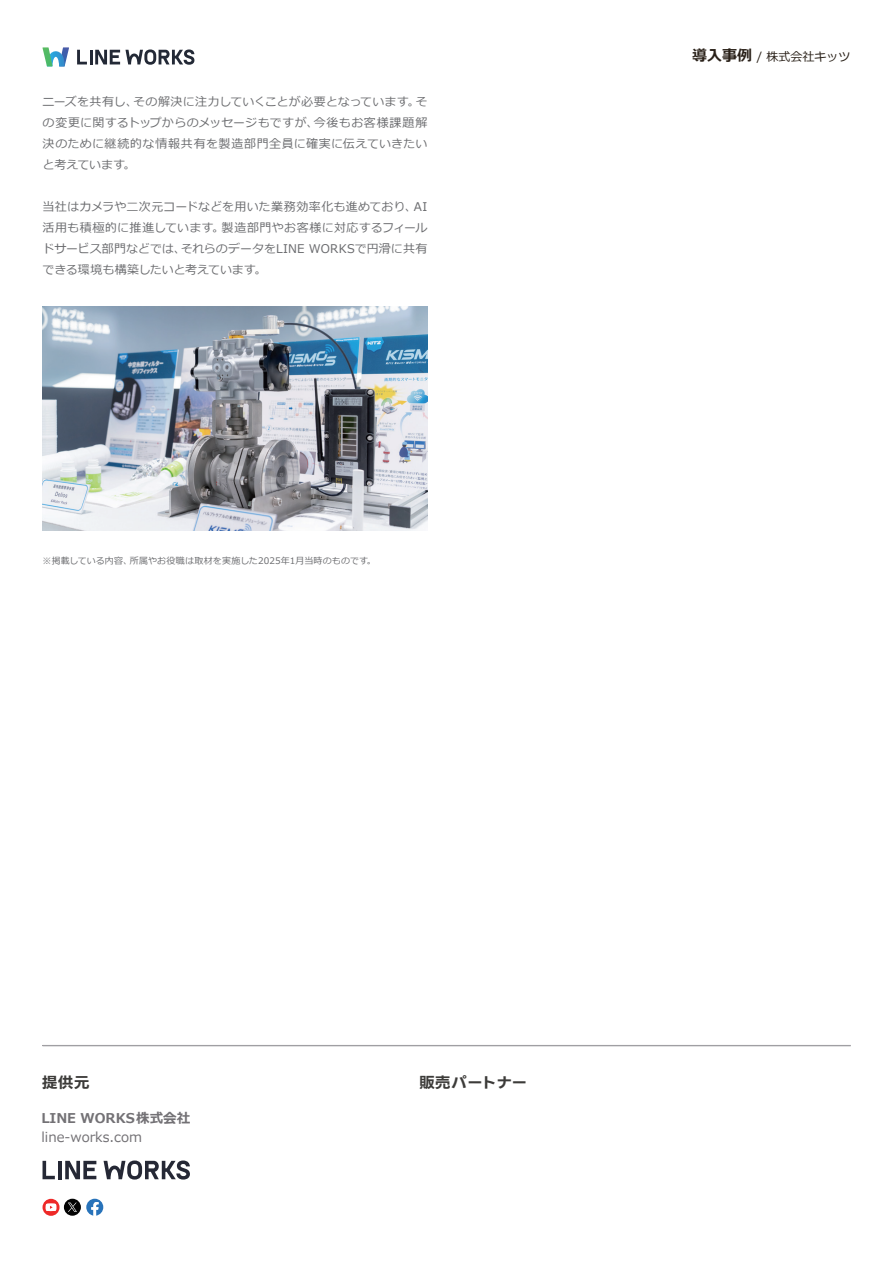
<style>
.page{position:relative;width:893px;height:1263px;background:#fff}
.page>*{position:absolute;margin:0;border:0;box-sizing:border-box;transform-origin:0 0}
.t1{font:700 15px "LINE Seed JP OTF";color:#3c3b39;scale:1.06 1}
.t2{font:700 15px "Meiryo";color:#292018}
.t3{font:13.5px "Meiryo";color:#737175}
.t4{font:700 13.5px "Meiryo";color:#737175}
.t5{font:12px/21px "Meiryo";letter-spacing:.015em;color:#6b6c6f}
.t6{font:12px/21px "Meiryo";letter-spacing:-.01em;color:#6b6c6f}
.t7{font:12px "Meiryo";letter-spacing:.055em;color:#6b6c6f}
.t8{font:12px "Meiryo";color:#292018}
.t9{font:9px "Meiryo";letter-spacing:.015em;color:#6b6c6f}
.t10{font:9px "Meiryo";letter-spacing:-.005em;color:#6b6c6f}
</style>
<div class="page">
<svg style="left:42px;top:47px;width:27px;height:19px"></svg>
<svg style="left:77px;top:50px;width:10px;height:14px"></svg>
<hr style="left:90px;top:50px;width:3px;height:14px;background:#232936">
<svg style="left:95px;top:49px;width:99px;height:16px"></svg>
<svg style="left:86px;top:1199px;width:17px;height:17px"></svg>
<div style="left:42px;top:1045px;width:808px;height:1px;border:1px solid #a09fa3"></div>
<svg style="left:43px;top:1161px;width:12px;height:18px"></svg>
<hr style="left:58px;top:1161px;width:4px;height:18px;background:#252835">
<svg style="left:65px;top:1161px;width:31px;height:18px"></svg>
<svg style="left:104px;top:1160px;width:86px;height:19px"></svg>
<div style="left:64px;top:1199px;width:17px;height:17px;background:#030303;border-radius:50%"></div>
<svg style="left:68px;top:1202px;width:9px;height:10px"></svg>
<svg style="left:43px;top:1199px;width:17px;height:17px"></svg>
<img style="left:43px;top:307px;width:384px;height:223px">
<p class="t5" style="left:43px;top:92px;width:97px">ニーズを共有し、</p>
<p class="t5" style="left:133px;top:92px;width:288px">その解決に注力していくことが必要となっています。</p>
<p class="t5" style="left:415px;top:92px;width:13px">そ</p>
<p class="t5" style="left:43px;top:113px;width:386px">の変更に関するトップからのメッセージもですが、<br>決のために継続的な情報共有を製造部門全員に確実に伝えていきたいと考えています。</p>
<p class="t5" style="left:414px;top:197px;width:15px">AI</p>
<p class="t7" style="left:314px;top:115px;width:115px">今後もお客様課題解</p>
<p class="t5" style="left:222px;top:197px;width:207px;text-indent:-179px">当社はカメラや二次元コードなどを用いた業務効率化も進めており、製造部門やお客様に対応するフィール</p>
<p class="t5" style="left:181px;top:218px;width:248px;text-indent:-138px">活用も積極的に推進しています。<br>それらのデータをLINE WORKSで円滑に共有</p>
<p class="t6" style="left:43px;top:239px;width:225px">ドサービス部門などでは、<br>できる環境も構築したいと考えています。</p>
<p class="t9" style="left:130px;top:554px;width:248px">所属やお役職は取材を実施した2025年1月当時のものです。</p>
<p class="t10" style="left:43px;top:554px;width:91px">※掲載している内容、</p>
<p class="t2" style="left:692px;top:45px;width:61px">導入事例</p>
<p class="t8" style="left:757px;top:49px;width:95px">/ 株式会社キッツ</p>
<p class="t1" style="left:42px;top:1074px;width:47px">提供元</p>
<p class="t4" style="left:41px;top:1109px;width:150px">LINE WORKS株式会社</p>
<p class="t3" style="left:42px;top:1128px;width:102px">line-works.com</p>
<p class="t1" style="left:419px;top:1074px;width:104px">販売パートナー</p>
</div>
